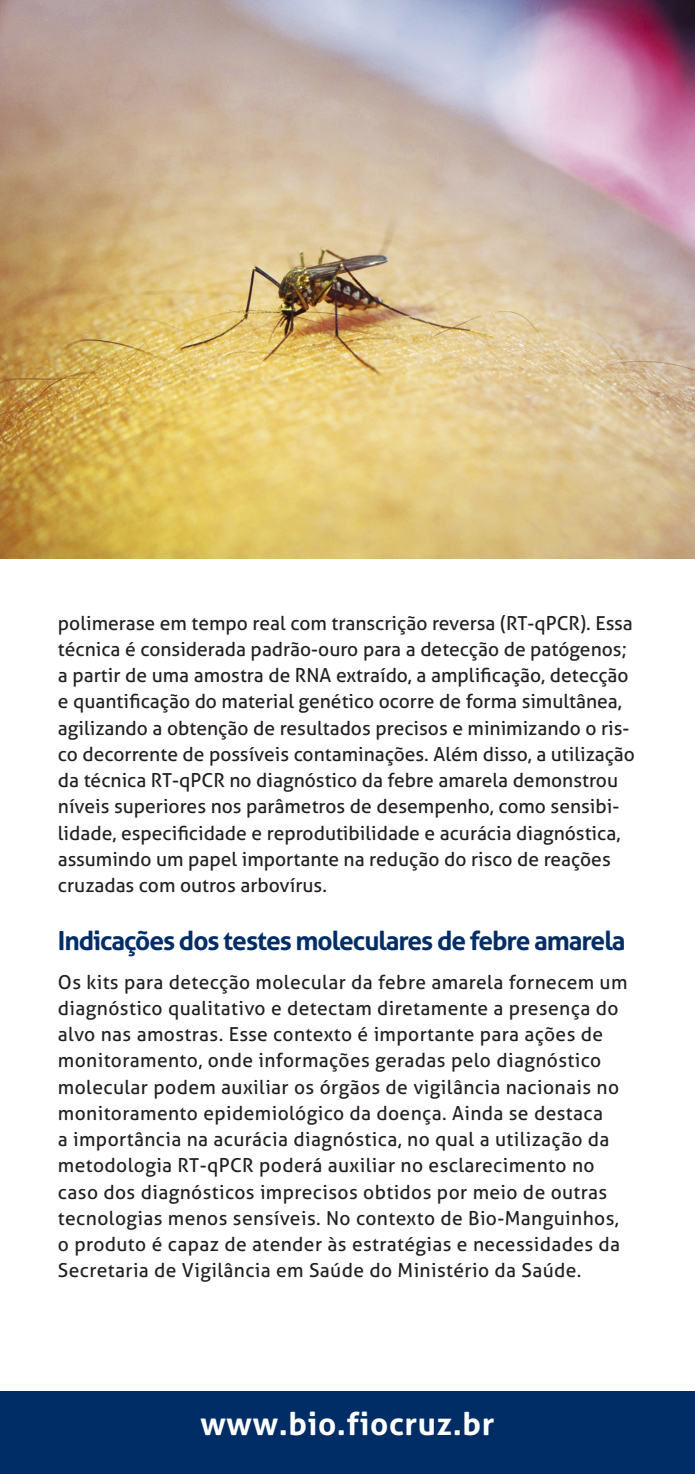
<style>
.page{position:relative;width:695px;height:1474px;background:#fff}
.page>*{position:absolute;margin:0;border:0;box-sizing:border-box;transform-origin:0 0}
.t1{font:700 31.5px "Aller";letter-spacing:.02em;color:#fff}
.t2{font:700 26.25px "Aller";letter-spacing:-.04em;color:#002d66}
.t3{font:19.25px/26.2px "Aller";letter-spacing:.005em;color:#231f20}
</style>
<div class="page">
<div style="left:0;top:1391px;width:694px;height:82px;background:#002d66"></div>
<img style="left:0;top:0;width:694px;height:558px">
<p class="t3" style="left:58px;top:609px;width:578px">polimerase em tempo real com transcrição reversa (RT-qPCR). Essa técnica é considerada padrão-ouro para a detecção de patógenos; a partir de uma amostra de RNA extraído, a amplificação, detecção e quantificação do material genético ocorre de forma simultânea, agilizando a obtenção de resultados precisos e minimizando o ris&shy;co decorrente de possíveis contaminações. Além disso, a utilização da técnica RT-qPCR no diagnóstico da febre amarela demonstrou níveis superiores nos parâmetros de desempenho, como sensibi&shy;lidade, especificidade e reprodutibilidade e acurácia diagnóstica, assumindo um papel importante na redução do risco de reações cruzadas com outros arbovírus.</p>
<p class="t2" style="left:58px;top:924px;width:569px">Indicações dos testes moleculares de febre amarela</p>
<p class="t3" style="left:58px;top:968px;width:571px">Os kits para detecção molecular da febre amarela fornecem um diagnóstico qualitativo e detectam diretamente a presença do alvo nas amostras. Esse contexto é importante para ações de monitoramento, onde informações geradas pelo diagnóstico molecular podem auxiliar os órgãos de vigilância nacionais no monitoramento epidemiológico da doença. Ainda se destaca<br>a importância na acurácia diagnóstica, no qual a utilização da metodologia RT-qPCR poderá auxiliar no esclarecimento no caso dos diagnósticos imprecisos obtidos por meio de outras tecnologias menos sensíveis. No contexto de Bio-Manguinhos, o produto é capaz de atender às estratégias e necessidades da Secretaria de Vigilância em Saúde do Ministério da Saúde.</p>
<p class="t1" style="left:200px;top:1404px;width:295px">www.bio.fiocruz.br</p>
</div>
